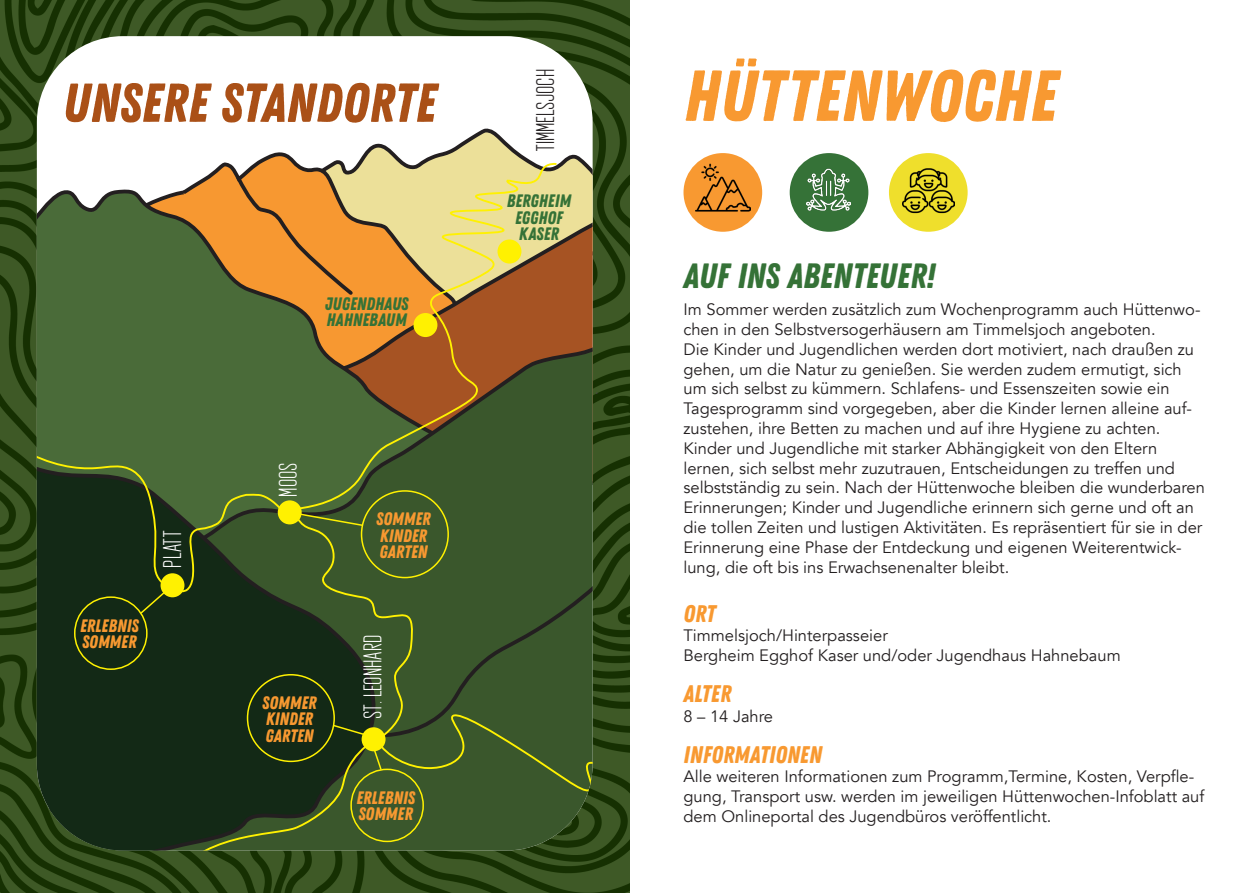
<style>
.page{position:relative;width:1259px;height:893px;background:#fff}
.page>*{position:absolute;margin:0;border:0;box-sizing:border-box;transform-origin:0 0}
.t1{font:72px "Zing Rust Demo Base";color:#f89931}
.t2{font:54.75px "Zing Rust Demo Base";color:#aa5017}
.t3{font:35.1px "Zing Rust Demo Base";color:#357237}
.t4{font:24px "Zing Rust Demo Base";color:#f89931}
.t5{font:21.15px "Another Flight";color:#fff}
.t6{font:21.15px "Another Flight";color:#231f20}
.t7{font:18px "Zing Rust Demo Base";color:#f89931}
.t8{font:18px/16.5px "Zing Rust Demo Base";color:#357237}
.t9{font:16.5px/19.8px "Avenir";color:#231f20}
</style>
<div class="page">
<img style="left:0;top:0;width:629px;height:893px">
<div style="left:37px;top:36px;width:555px;height:814px;background:#fff;border-radius:86px"></div>
<svg style="left:366px;top:128px;width:226px;height:68px"></svg>
<svg style="left:193px;top:151px;width:265px;height:33px"></svg>
<svg style="left:558px;top:196px;width:34px;height:121px;background:#b67b46"></svg>
<svg style="left:37px;top:184px;width:244px;height:133px;background:#6a7744"></svg>
<svg style="left:37px;top:317px;width:555px;height:128px;background:#4b6736"></svg>
<div style="left:37px;top:429px;width:244px;height:16px;background:#4a6b39"></div>
<svg style="left:233px;top:173px;width:48px;height:125px;background:#e08d30"></svg>
<svg style="left:281px;top:161px;width:277px;height:284px;background:#b18b47"></svg>
<svg style="left:37px;top:445px;width:555px;height:405px;background:#2f4822"></svg>
<div style="left:683px;top:153px;width:79px;height:79px;background:#f89931;border-radius:50%"></div>
<div style="left:789px;top:153px;width:79px;height:79px;background:#357237;border-radius:50%"></div>
<img style="left:696px;top:160px;width:54px;height:52px">
<img style="left:806px;top:168px;width:44px;height:43px">
<div style="left:889px;top:153px;width:78px;height:79px;background:#efdf2c;border-radius:50%"></div>
<img style="left:902px;top:168px;width:52px;height:46px">
<p class="t2" style="left:62px;top:71px;width:375px">UNSERE STANDORTE</p>
<p class="t7" style="left:80px;top:615px;width:60px">ERLEBNIS</p>
<p class="t7" style="left:82px;top:631px;width:56px">SOMMER</p>
<p class="t5" style="left:159px;top:568px;width:39px;rotate:-90deg">PLATT</p>
<p class="t8" style="left:325px;top:295px;width:85px">JUGENDHAUS<br>HAHNEBAUM</p>
<p class="t5" style="left:275px;top:496px;width:36px;rotate:-90deg">MOOS</p>
<p class="t7" style="left:262px;top:692px;width:56px">SOMMER</p>
<p class="t7" style="left:266px;top:709px;width:49px">KINDER</p>
<p class="t7" style="left:265px;top:725px;width:50px">GARTEN</p>
<p class="t7" style="left:376px;top:508px;width:56px">SOMMER</p>
<p class="t7" style="left:380px;top:525px;width:49px">KINDER</p>
<p class="t7" style="left:379px;top:541px;width:50px">GARTEN</p>
<p class="t5" style="left:360px;top:719px;width:85px;rotate:-90deg">ST. LEONHARD</p>
<p class="t7" style="left:356px;top:787px;width:60px">ERLEBNIS</p>
<p class="t7" style="left:358px;top:804px;width:56px">SOMMER</p>
<p class="t6" style="left:532px;top:152px;width:85px;rotate:-90deg">TIMMELSJOCH</p>
<p class="t8" style="left:507px;top:193px;width:66px">BERGHEIM</p>
<p class="t8" style="left:515px;top:209px;width:49px">EGGHOF<br>KASER</p>
<p class="t1" style="left:683px;top:54px;width:375px">HÜTTENWOCHE</p>
<p class="t3" style="left:683px;top:256px;width:253px">AUF INS ABENTEUER!</p>
<p class="t9" style="left:683px;top:300px;width:523px">Im Sommer werden zusätzlich zum Wochenprogramm auch Hüttenwo&shy;chen in den Selbstversogerhäusern am Timmelsjoch angeboten.<br>Die Kinder und Jugendlichen werden dort motiviert, nach draußen zu gehen, um die Natur zu genießen. Sie werden zudem ermutigt, sich um sich selbst zu kümmern. Schlafens- und Essenszeiten sowie ein Tagesprogramm sind vorgegeben, aber die Kinder lernen alleine auf&shy;zustehen, ihre Betten zu machen und auf ihre Hygiene zu achten.<br>Kinder und Jugendliche mit starker Abhängigkeit von den Eltern lernen, sich selbst mehr zuzutrauen, Entscheidungen zu treffen und selbstständig zu sein. Nach der Hüttenwoche bleiben die wunderbaren Erinnerungen; Kinder und Jugendliche erinnern sich gerne und oft an die tollen Zeiten und lustigen Aktivitäten. Es repräsentiert für sie in der Erinnerung eine Phase der Entdeckung und eigenen Weiterentwick&shy;lung, die oft bis ins Erwachsenenalter bleibt.</p>
<p class="t4" style="left:683px;top:599px;width:34px">ORT</p>
<p class="t9" style="left:683px;top:626px;width:206px">Timmelsjoch/Hinterpasseier</p>
<p class="t9" style="left:683px;top:646px;width:439px">Bergheim Egghof Kaser und/oder Jugendhaus Hahnebaum</p>
<p class="t4" style="left:683px;top:680px;width:49px">ALTER</p>
<p class="t9" style="left:683px;top:706px;width:91px">8 – 14 Jahre</p>
<p class="t4" style="left:683px;top:740px;width:140px">INFORMATIONEN</p>
<p class="t9" style="left:683px;top:767px;width:522px">Alle weiteren Informationen zum Programm,Termine, Kosten, Verpfle&shy;gung, Transport usw. werden im jeweiligen Hüttenwochen-Infoblatt auf dem Onlineportal des Jugendbüros veröffentlicht.</p>
</div>
